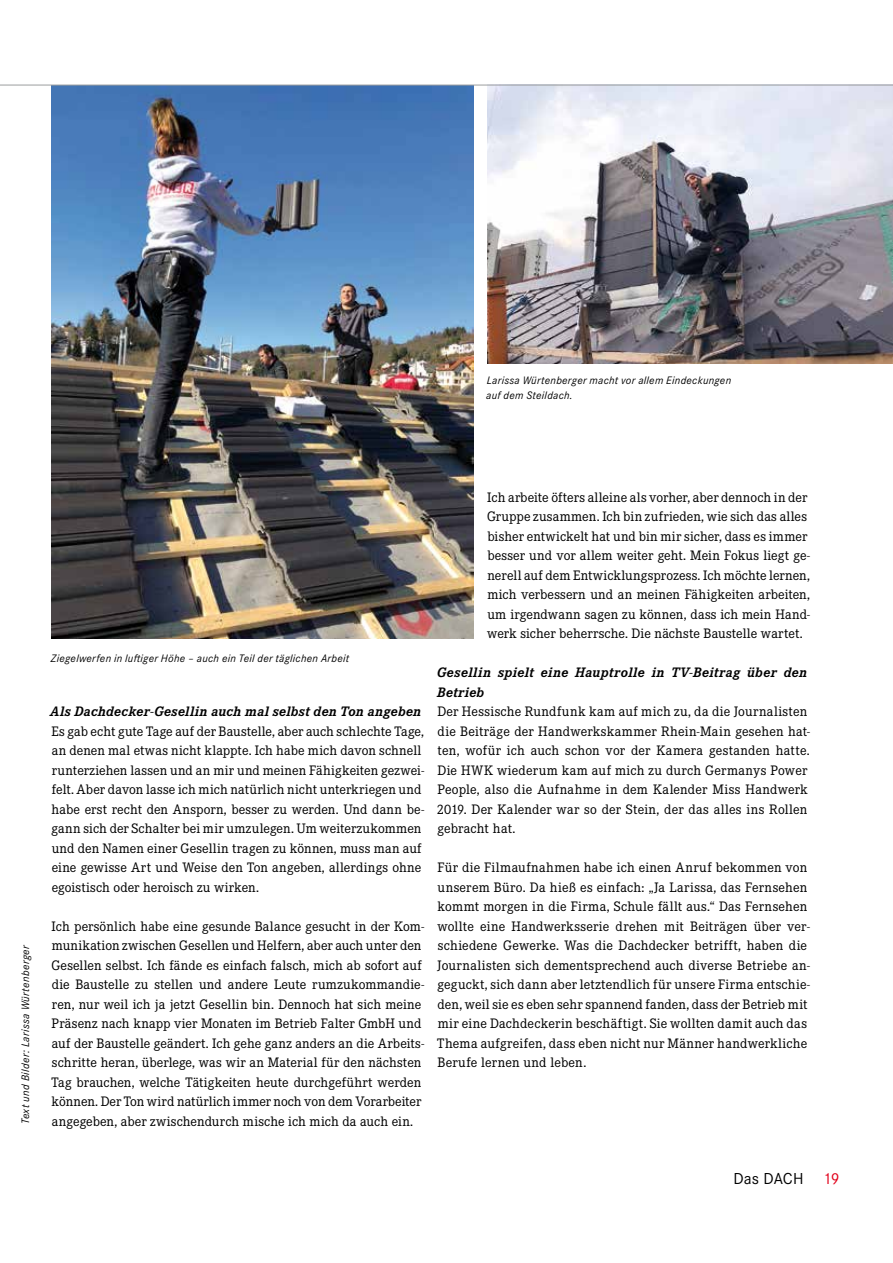
<style>
.page{position:relative;width:893px;height:1263px;background:#fff}
.page>*{position:absolute;margin:0;border:0;box-sizing:border-box;transform-origin:0 0}
.t1{font:16.5px "Corporate S Pro";color:#000}
.t2{font:14.25px/19.5px "Corporate E Pro";letter-spacing:.01em;color:#000}
.t3{font:italic 700 14.25px/19.5px "Corporate E Pro";letter-spacing:.02em;color:#000}
.t4{font:italic 11.25px/15px "Corporate S Pro";letter-spacing:.025em;color:#000}
.s1{color:#e2001a}
</style>
<div class="page">
<img style="left:51px;top:86px;width:422px;height:552px">
<img style="left:487px;top:86px;width:406px;height:278px">
<hr style="left:0;top:85px;width:893px;height:1px;background:#9c9e9f">
<p class="t4" style="left:486px;top:372px;width:247px">Larissa Würtenberger macht vor allem Eindeckungen auf dem Steildach.</p>
<p class="t4" style="left:17px;top:1124px;width:181px;rotate:-90deg">Text und Bilder: Larissa Würtenberger</p>
<p class="t4" style="left:51px;top:650px;width:300px">Ziegelwerfen in luftiger Höhe – auch ein Teil der täglichen Arbeit</p>
<p class="t3" style="left:50px;top:700px;width:373px">Als Dachdecker-Gesellin auch mal selbst den Ton angeben</p>
<p class="t2" style="left:52px;top:720px;width:374px">Es gab echt gute Tage auf der Baustelle, aber auch schlechte Tage, an denen mal etwas nicht klappte. Ich habe mich davon schnell runterziehen lassen und an mir und meinen Fähigkeiten gezwei&shy;felt. Aber davon lasse ich mich natürlich nicht unterkriegen und habe erst recht den Ansporn, besser zu werden. Und dann be&shy;gann sich der Schalter bei mir umzulegen. Um weiterzukommen und den Namen einer Gesellin tragen zu können, muss man auf eine gewisse Art und Weise den Ton angeben, allerdings ohne egoistisch oder heroisch zu wirken.</p>
<p class="t2" style="left:51px;top:915px;width:374px">Ich persönlich habe eine gesunde Balance gesucht in der Kom&shy;munikation zwischen Gesellen und Helfern, aber auch unter den Gesellen selbst. Ich fände es einfach falsch, mich ab sofort auf die Baustelle zu stellen und andere Leute rumzukommandie&shy;ren, nur weil ich ja jetzt Gesellin bin. Dennoch hat sich meine Präsenz nach knapp vier Monaten im Betrieb Falter GmbH und auf der Baustelle geändert. Ich gehe ganz anders an die Arbeits&shy;schritte heran, überlege, was wir an Material für den nächsten Tag brauchen, welche Tätigkeiten heute durchgeführt werden können. Der Ton wird natürlich immer noch von dem Vorarbeiter angegeben, aber zwischendurch mische ich mich da auch ein.</p>
<p class="t2" style="left:487px;top:486px;width:324px">Ich arbeite öfters alleine als vorher, aber dennoch in der Gruppe zusammen. Ich bin zufrieden, wie sich das alles bisher entwickelt hat und bin mir sicher, dass es immer besser und vor allem weiter geht. Mein Fokus liegt ge&shy;nerell auf dem Entwicklungsprozess. Ich möchte lernen, mich verbessern und an meinen Fähigkeiten arbeiten, um irgendwann sagen zu können, dass ich mein Hand&shy;werk sicher beherrsche. Die nächste Baustelle wartet.</p>
<p class="t3" style="left:437px;top:661px;width:372px">Gesellin spielt eine Hauptrolle in TV-Beitrag über den<br>Betrieb</p>
<p class="t2" style="left:437px;top:701px;width:375px">Der Hessische Rundfunk kam auf mich zu, da die Journalisten die Beiträge der Handwerkskammer Rhein-Main gesehen hat&shy;ten, wofür ich auch schon vor der Kamera gestanden hatte.<br>Die HWK wiederum kam auf mich zu durch Germanys Power People, also die Aufnahme in dem Kalender Miss Handwerk 2019. Der Kalender war so der Stein, der das alles ins Rollen gebracht hat.</p>
<p class="t2" style="left:437px;top:857px;width:374px">Für die Filmaufnahmen habe ich einen Anruf bekommen von unserem Büro. Da hieß es einfach: „Ja Larissa, das Fernsehen kommt morgen in die Firma, Schule fällt aus.“ Das Fernsehen wollte eine Handwerksserie drehen mit Beiträgen über ver&shy;schiedene Gewerke. Was die Dachdecker betrifft, haben die Journalisten sich dementsprechend auch diverse Betriebe an&shy;geguckt, sich dann aber letztendlich für unsere Firma entschie&shy;den, weil sie es eben sehr spannend fanden, dass der Betrieb mit mir eine Dachdeckerin beschäftigt. Sie wollten damit auch das Thema aufgreifen, dass eben nicht nur Männer handwerkliche Berufe lernen und leben.</p>
<p class="t1" style="left:733px;top:1167px;width:108px">Das DACH <span class="s1">19</span></p>
</div>
